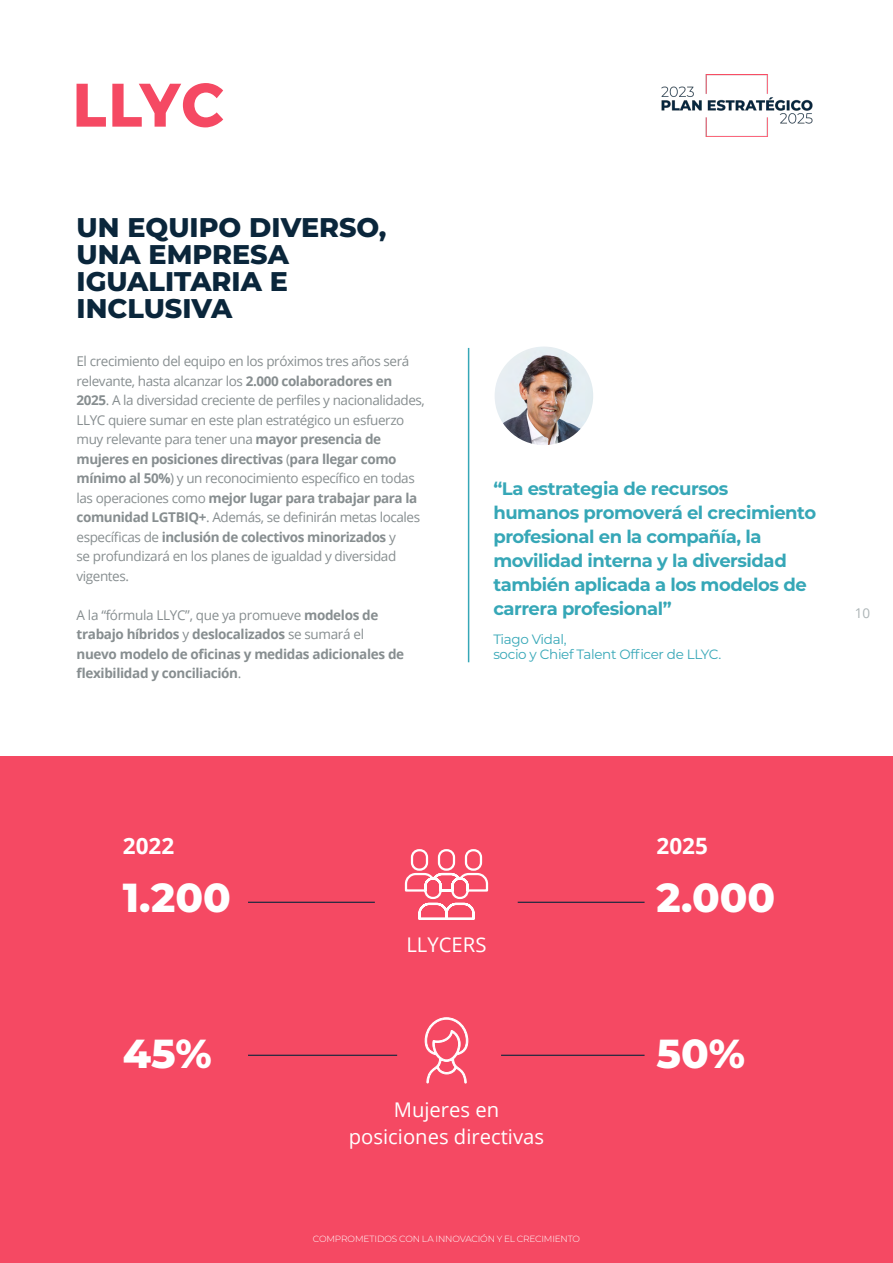
<style>
.page{position:relative;width:893px;height:1263px;background:#fff}
.page>*{position:absolute;margin:0;border:0;box-sizing:border-box;transform-origin:0 0}
.t1{font:800 40.5px "Montserrat";color:#fff}
.t2{font:800 27px/27px "Montserrat";color:#0a263b}
.t3{font:700 22.5px "Open Sans";color:#fff}
.t4{font:20.25px/27px "Open Sans";color:#fff;text-align:center}
.t5{font:700 18px/24px "Montserrat";letter-spacing:-.025em;color:#36a7b7}
.t6{font:13.5px/19.5px "Open Sans";letter-spacing:-.03em;color:#878e90}
.t7{font:700 13.5px/19.5px "Open Sans";letter-spacing:-.025em;color:#878e90}
.t8{font:13.5px/15px "Montserrat";letter-spacing:-.025em;color:#36a7b7}
.t9{font:13.5px "Open Sans";color:#acb4b6}
.t10{font:300 9px "Montserrat";letter-spacing:-.02em;color:#fff}
.s1{font-weight:700}
.s2{font-weight:400}
</style>
<div class="page">
<div style="left:0;top:757px;width:893px;height:506px;background:#f54963"></div>
<hr style="left:248px;top:1055px;width:149px;height:1px;background:#0a263b">
<hr style="left:248px;top:902px;width:127px;height:1px;background:#0a263b">
<hr style="left:501px;top:1055px;width:144px;height:1px;background:#0a263b">
<hr style="left:518px;top:902px;width:127px;height:1px;background:#0a263b">
<hr style="left:468px;top:348px;width:1px;height:314px;background:#36a7b7">
<img style="left:495px;top:346px;width:98px;height:99px;border-radius:49px">
<svg style="left:404px;top:849px;width:85px;height:71px"></svg>
<svg style="left:425px;top:1017px;width:43px;height:67px"></svg>
<img style="left:661px;top:74px;width:152px;height:62px">
<svg style="left:77px;top:84px;width:29px;height:43px"></svg>
<svg style="left:112px;top:83px;width:111px;height:44px"></svg>
<h2 class="t2" style="left:77px;top:212px;width:311px">UN EQUIPO DIVERSO,<br>UNA EMPRESA<br>IGUALITARIA E<br>INCLUSIVA</h2>
<p class="t6" style="left:77px;top:351px;width:350px">El crecimiento del equipo en los próximos tres años será relevante, hasta alcanzar los <span class="s1">2.000 colaboradores en 2025</span>. A la diversidad creciente de perfiles y nacionalidades, LLYC quiere sumar en este plan estratégico un esfuerzo muy relevante para tener una <span class="s1">mayor presencia de mujeres en posiciones directivas</span> (<span class="s1">para llegar como mínimo al 50%</span>) y un reconocimiento específico en todas las operaciones como <span class="s1">mejor lugar para trabajar para la comunidad LGTBIQ+</span>. Además, se definirán metas locales específicas de <span class="s1">inclusión de colectivos minorizados</span> y<br>se profundizará en los planes de igualdad y diversidad vigentes.</p>
<p class="t7" style="left:77px;top:604px;width:329px"><span class="s2">A la “fórmula LLYC”, que ya promueve</span> modelos de trabajo híbridos <span class="s2">y</span> deslocalizados <span class="s2">se sumará el </span>nuevo modelo de oficinas y medidas adicionales de flexibilidad y conciliación<span class="s2">.</span></p>
<h3 class="t5" style="left:493px;top:476px;width:324px">“La estrategia de recursos humanos promoverá el crecimiento profesional en la compañía, la movilidad interna y la diversidad también aplicada a los modelos de carrera profesional”</h3>
<p class="t8" style="left:493px;top:631px;width:229px">Tiago Vidal,<br>socio y Chief Talent Officer de LLYC.</p>
<p class="t9" style="left:855px;top:604px;width:17px">10</p>
<h3 class="t3" style="left:123px;top:829px;width:53px">2022</h3>
<h1 class="t1" style="left:123px;top:868px;width:109px">1.200</h1>
<h1 class="t1" style="left:123px;top:1024px;width:90px">45%</h1>
<h3 class="t4" style="left:406px;top:931px;width:82px">LLYCERS</h3>
<h3 class="t4" style="left:349px;top:1096px;width:197px">Mujeres en posiciones directivas</h3>
<p class="t10" style="left:313px;top:1232px;width:269px">COMPROMETIDOS CON LA INNOVACIÓN Y EL CRECIMIENTO</p>
<h3 class="t3" style="left:657px;top:829px;width:53px">2025</h3>
<h1 class="t1" style="left:657px;top:868px;width:120px">2.000</h1>
<h1 class="t1" style="left:657px;top:1024px;width:90px">50%</h1>
</div>
